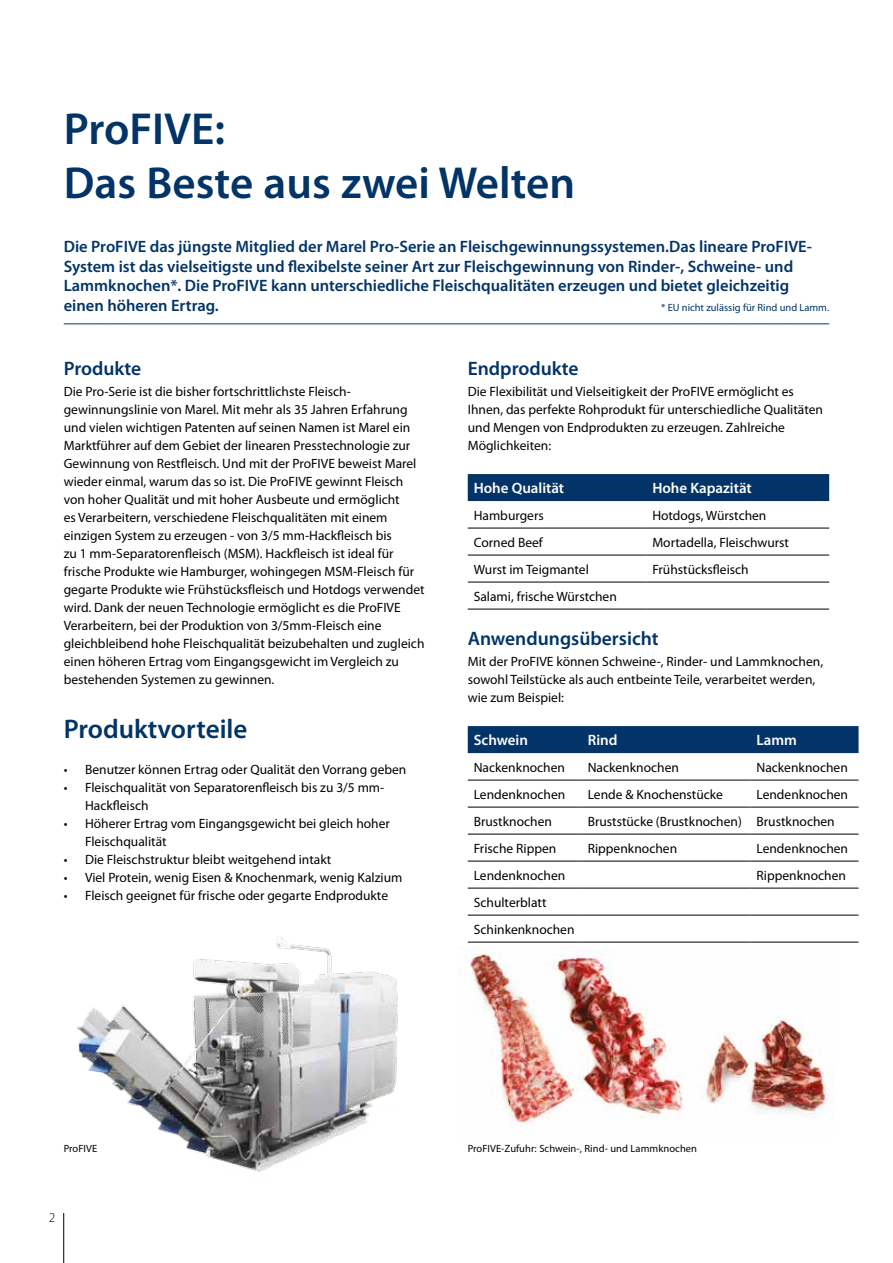
<style>
.page{position:relative;width:893px;height:1263px;background:#fff}
.page>*{position:absolute;margin:0;border:0;box-sizing:border-box;transform-origin:0 0}
.t1{font:600 45px/54px "Myriad Pro";color:#023467}
.t2{font:600 27px "Myriad Pro";color:#023467}
.t3{font:600 19.5px "Myriad Pro";color:#023467}
.t4{font:600 16.5px/19.5px "Myriad Pro";color:#023467}
.t5{font:600 15px "Myriad Pro";color:#fff}
.t6{font:13.5px/18px "Myriad Pro";color:#000}
.t7{font:300 13.5px "Myriad Pro";color:#000}
.t8{font:10.5px "Myriad Pro";letter-spacing:.005em;color:#000}
.t9{font:10.5px "Myriad Pro";color:#023467}
</style>
<div class="page">
<hr style="left:63px;top:1213px;width:1px;height:50px;background:#000">
<div style="left:468px;top:474px;width:361px;height:27px;background:#023467"></div>
<hr style="left:468px;top:528px;width:178px;height:1px;background:#000">
<hr style="left:646px;top:528px;width:183px;height:1px;background:#000">
<hr style="left:468px;top:555px;width:178px;height:1px;background:#000">
<hr style="left:646px;top:555px;width:183px;height:1px;background:#000">
<hr style="left:468px;top:582px;width:178px;height:1px;background:#000">
<hr style="left:646px;top:582px;width:183px;height:1px;background:#000">
<hr style="left:468px;top:609px;width:178px;height:1px;background:#000">
<hr style="left:646px;top:609px;width:183px;height:1px;background:#000">
<div style="left:468px;top:726px;width:390px;height:27px;background:#023467"></div>
<hr style="left:468px;top:780px;width:114px;height:1px;background:#000">
<hr style="left:582px;top:780px;width:168px;height:1px;background:#000">
<hr style="left:750px;top:780px;width:108px;height:1px;background:#000">
<hr style="left:468px;top:807px;width:114px;height:1px;background:#000">
<hr style="left:582px;top:807px;width:168px;height:1px;background:#000">
<hr style="left:750px;top:807px;width:108px;height:1px;background:#000">
<hr style="left:468px;top:834px;width:114px;height:1px;background:#000">
<hr style="left:582px;top:834px;width:168px;height:1px;background:#000">
<hr style="left:750px;top:834px;width:108px;height:1px;background:#000">
<hr style="left:468px;top:861px;width:114px;height:1px;background:#000">
<hr style="left:582px;top:861px;width:168px;height:1px;background:#000">
<hr style="left:750px;top:861px;width:108px;height:1px;background:#000">
<hr style="left:468px;top:888px;width:114px;height:1px;background:#000">
<hr style="left:582px;top:888px;width:168px;height:1px;background:#000">
<hr style="left:750px;top:888px;width:108px;height:1px;background:#000">
<hr style="left:468px;top:915px;width:114px;height:1px;background:#000">
<hr style="left:582px;top:915px;width:168px;height:1px;background:#000">
<hr style="left:750px;top:915px;width:108px;height:1px;background:#000">
<hr style="left:468px;top:942px;width:114px;height:1px;background:#000">
<hr style="left:582px;top:942px;width:168px;height:1px;background:#000">
<hr style="left:750px;top:942px;width:108px;height:1px;background:#000">
<hr style="left:64px;top:324px;width:765px;height:1px;background:#023467">
<img style="left:461px;top:947px;width:372px;height:188px">
<img style="left:76px;top:936px;width:321px;height:236px">
<h1 class="t1" style="left:64px;top:101px;width:513px">ProFIVE:<br>Das Beste aus zwei Welten</h1>
<p class="t4" style="left:64px;top:236px;width:750px">Die ProFIVE das jüngste Mitglied der Marel Pro-Serie an Fleischgewinnungssystemen.Das lineare ProFIVE-System ist das vielseitigste und flexibelste seiner Art zur Fleischgewinnung von Rinder-, Schweine- und Lammknochen*. Die ProFIVE kann unterschiedliche Fleischqualitäten erzeugen und bietet gleichzeitig einen höheren Ertrag.</p>
<p class="t9" style="left:661px;top:301px;width:170px">* EU nicht zulässig für Rind und Lamm.</p>
<h3 class="t3" style="left:64px;top:356px;width:79px">Produkte</h3>
<p class="t6" style="left:64px;top:382px;width:362px">Die Pro-Serie ist die bisher fortschrittlichste Fleisch&shy;gewinnungslinie von Marel. Mit mehr als 35 Jahren Erfahrung und vielen wichtigen Patenten auf seinen Namen ist Marel ein Marktführer auf dem Gebiet der linearen Presstechnologie zur Gewinnung von Restfleisch. Und mit der ProFIVE beweist Marel wieder einmal, warum das so ist. Die ProFIVE gewinnt Fleisch von hoher Qualität und mit hoher Ausbeute und ermöglicht<br>es Verarbeitern, verschiedene Fleischqualitäten mit einem einzigen System zu erzeugen - von 3/5 mm-Hackfleisch bis<br>zu 1 mm-Separatorenfleisch (MSM). Hackfleisch ist ideal für frische Produkte wie Hamburger, wohingegen MSM-Fleisch für gegarte Produkte wie Frühstücksfleisch und Hotdogs verwendet wird. Dank der neuen Technologie ermöglicht es die ProFIVE Verarbeitern, bei der Produktion von 3/5mm-Fleisch eine gleichbleibend hohe Fleischqualität beizubehalten und zugleich einen höheren Ertrag vom Eingangsgewicht im Vergleich zu bestehenden Systemen zu gewinnen.</p>
<h2 class="t2" style="left:64px;top:712px;width:185px">Produktvorteile</h2>
<p class="t6" style="left:64px;top:760px;width:344px">• Benutzer können Ertrag oder Qualität den Vorrang geben</p>
<p class="t6" style="left:85px;top:778px;width:301px;text-indent:-21px">• Fleischqualität von Separatorenfleisch bis zu 3/5 mm-<br>Hackfleisch</p>
<p class="t6" style="left:85px;top:814px;width:306px;text-indent:-21px">• Höherer Ertrag vom Eingangsgewicht bei gleich hoher<br>Fleischqualität</p>
<p class="t6" style="left:64px;top:850px;width:269px">• Die Fleischstruktur bleibt weitgehend intakt</p>
<p class="t6" style="left:64px;top:868px;width:340px">• Viel Protein, wenig Eisen &amp; Knochenmark, wenig Kalzium</p>
<p class="t6" style="left:64px;top:886px;width:326px">• Fleisch geeignet für frische oder gegarte Endprodukte</p>
<h3 class="t3" style="left:468px;top:356px;width:112px">Endprodukte</h3>
<p class="t6" style="left:468px;top:382px;width:357px">Die Flexibilität und Vielseitigkeit der ProFIVE ermöglicht es Ihnen, das perfekte Rohprodukt für unterschiedliche Qualitäten und Mengen von Endprodukten zu erzeugen. Zahlreiche Möglichkeiten:</p>
<p class="t5" style="left:474px;top:479px;width:92px">Hohe Qualität</p>
<p class="t5" style="left:652px;top:479px;width:101px">Hohe Kapazität</p>
<p class="t6" style="left:474px;top:506px;width:72px">Hamburgers</p>
<p class="t6" style="left:652px;top:506px;width:116px">Hotdogs, Würstchen</p>
<p class="t6" style="left:474px;top:533px;width:71px">Corned Beef</p>
<p class="t6" style="left:652px;top:533px;width:138px">Mortadella, Fleischwurst</p>
<p class="t6" style="left:474px;top:560px;width:117px">Wurst im Teigmantel</p>
<p class="t6" style="left:652px;top:560px;width:98px">Frühstücksfleisch</p>
<p class="t6" style="left:474px;top:587px;width:145px">Salami, frische Würstchen</p>
<h3 class="t3" style="left:468px;top:626px;width:192px">Anwendungsübersicht</h3>
<p class="t6" style="left:468px;top:652px;width:357px">Mit der ProFIVE können Schweine-, Rinder- und Lammknochen, sowohl Teilstücke als auch entbeinte Teile, verarbeitet werden, wie zum Beispiel:</p>
<p class="t5" style="left:474px;top:731px;width:56px">Schwein</p>
<p class="t5" style="left:588px;top:731px;width:31px">Rind</p>
<p class="t5" style="left:756px;top:731px;width:42px">Lamm</p>
<p class="t6" style="left:474px;top:758px;width:93px">Nackenknochen</p>
<p class="t6" style="left:588px;top:758px;width:93px">Nackenknochen</p>
<p class="t6" style="left:756px;top:758px;width:93px">Nackenknochen</p>
<p class="t6" style="left:474px;top:785px;width:93px">Lendenknochen</p>
<p class="t6" style="left:588px;top:785px;width:137px">Lende &amp; Knochenstücke</p>
<p class="t6" style="left:756px;top:785px;width:93px">Lendenknochen</p>
<p class="t6" style="left:474px;top:812px;width:80px">Brustknochen</p>
<p class="t6" style="left:588px;top:812px;width:249px">Bruststücke (Brustknochen) Brustknochen</p>
<p class="t6" style="left:474px;top:839px;width:84px">Frische Rippen</p>
<p class="t6" style="left:588px;top:839px;width:91px">Rippenknochen</p>
<p class="t6" style="left:756px;top:839px;width:93px">Lendenknochen</p>
<p class="t6" style="left:474px;top:866px;width:93px">Lendenknochen</p>
<p class="t6" style="left:756px;top:866px;width:91px">Rippenknochen</p>
<p class="t6" style="left:474px;top:888px;width:102px;line-height:27px">Schulterblatt<br>Schinkenknochen</p>
<p class="t8" style="left:64px;top:1142px;width:35px">ProFIVE</p>
<p class="t8" style="left:468px;top:1142px;width:231px">ProFIVE-Zufuhr: Schwein-, Rind- und Lammknochen</p>
<p class="t7" style="left:49px;top:1209px;width:8px">2</p>
</div>
